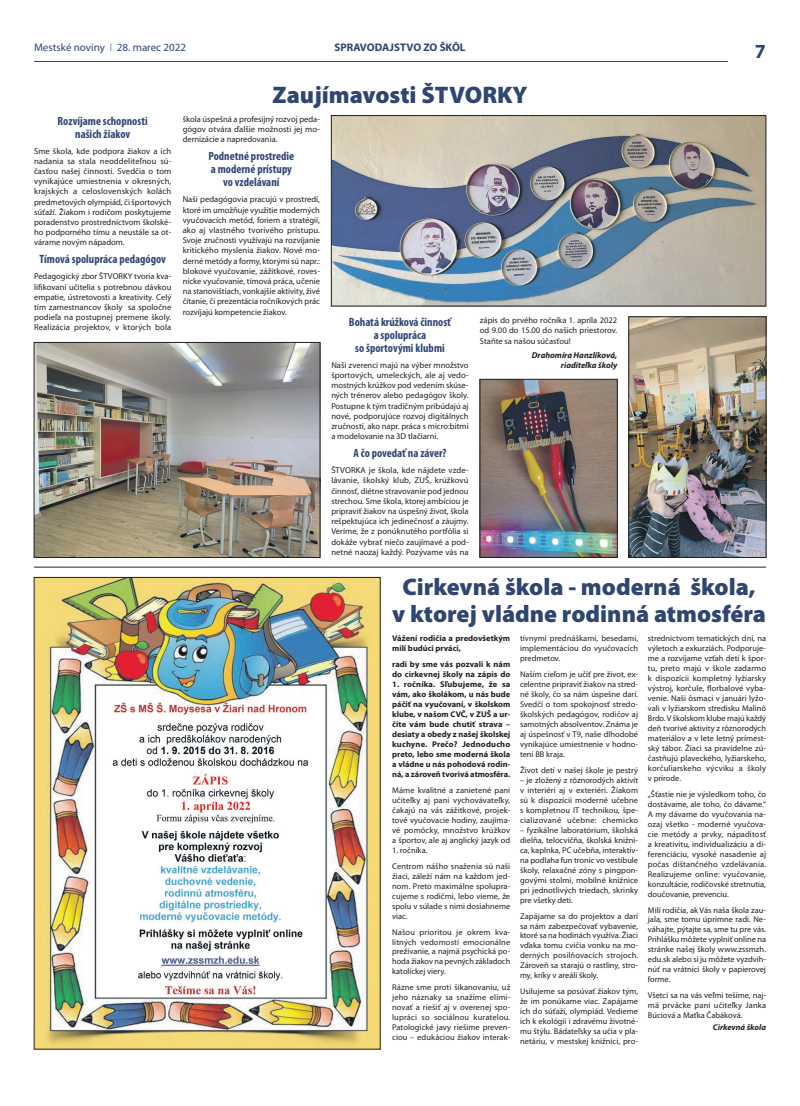
<style>
.page{position:relative;width:800px;height:1106px;background:#fff}
.page>*{position:absolute;margin:0;border:0;box-sizing:border-box;transform-origin:0 0}
.t1{font:900 24px/27px "Myriad Pro";color:#2f4572;text-align:center}
.t2{font:700 20px "Myriad Pro";color:#2f4572}
.t3{font:700 condensed 12px/13px "Myriad Pro";color:#2f4572;text-align:center}
.t4{font:11px "Myriad Pro";color:#2f4572}
.t5{font:700 11px "Myriad Pro";color:#2f4572}
.t6{font:8.5px/10.2px "Myriad Pro";color:#231f20;text-align:justify}
.t7{font:italic 700 8.5px/10.2px "Myriad Pro";color:#231f20;text-align:right}
.t8{font:8.3px/10px "Myriad Pro";color:#231f20;text-align:justify}
.t9{font:700 8.3px/10px "Myriad Pro";color:#231f20}
.t10{font:italic 700 8.3px "Myriad Pro";color:#231f20}
.s1{font-weight:300}
</style>
<div class="page">
<hr style="left:34px;top:61px;width:693px;height:1px;background:#2f4572">
<img style="left:36px;top:579px;width:342px;height:468px">
<img style="left:333px;top:117px;width:430px;height:187px">
<div style="left:331px;top:115px;width:434px;height:191px;border:1px solid #231f20"></div>
<img style="left:36px;top:344px;width:282px;height:211px">
<div style="left:34px;top:342px;width:286px;height:215px;border:1px solid #231f20"></div>
<img style="left:482px;top:381px;width:133px;height:174px">
<div style="left:480px;top:379px;width:137px;height:178px;border:1px solid #231f20"></div>
<img style="left:630px;top:318px;width:134px;height:237px">
<div style="left:628px;top:316px;width:138px;height:241px;border:1px solid #231f20"></div>
<hr style="left:34px;top:567px;width:731px;height:1px;background:#231f20">
<h3 class="t4" style="left:34px;top:40px;width:154px">Mestské noviny <span class="s1">I</span> 28. marec 2022</h3>
<h3 class="t5" style="left:334px;top:40px;width:133px">SPRAVODAJSTVO ZO ŠKÔL</h3>
<h3 class="t3" style="left:58px;top:114px;width:92px">Rozvíjame schopnosti našich žiakov</h3>
<p class="t6" style="left:34px;top:145px;width:139px">Sme škola, kde podpora žiakov a ich nadania sa stala neoddeliteľnou sú&shy;časťou našej činnosti. Svedčia o tom vynikajúce umiestnenia v okresných, krajských a celoslovenských kolách predmetových olympiád, či športových súťaží. Žiakom i rodičom poskytujeme poradenstvo prostredníctvom školské&shy;ho podporného tímu a neustále sa ot&shy;várame novým nápadom.</p>
<h3 class="t3" style="left:39px;top:253px;width:128px">Tímová spolupráca pedagógov</h3>
<p class="t6" style="left:34px;top:271px;width:139px">Pedagogický zbor ŠTVORKY tvoria kva&shy;lifikovaní učitelia s potrebnou dávkou empatie, ústretovosti a kreativity. Celý tím zamestnancov školy sa spoločne podieľa na postupnej premene školy.<br>Realizácia projektov, v ktorých bola</p>
<h1 class="t1" style="left:272px;top:80px;width:256px">Zaujímavosti ŠTVORKY</h1>
<p class="t6" style="left:183px;top:114px;width:139px">škola úspešná a profesijný rozvoj peda&shy;gógov otvára ďalšie možnosti jej mo&shy;dernizácie a napredovania.</p>
<h3 class="t3" style="left:208px;top:150px;width:87px">Podnetné prostredie a moderné prístupy vo vzdelávaní</h3>
<p class="t6" style="left:183px;top:194px;width:139px">Naši pedagógovia pracujú v prostredí, ktoré im umožňuje využitie moderných vyučovacích metód, foriem a stratégií, ako aj vlastného tvorivého prístupu.<br>Svoje zručnosti využívajú na rozvíjanie kritického myslenia žiakov. Nové mo&shy;derné metódy a formy, ktorými sú napr.: blokové vyučovanie, zážitkové, roves&shy;nícke vyučovanie, tímová práca, učenie na stanovištiach, vonkajšie aktivity, živé čítanie, či prezentácia ročníkových prác rozvíjajú kompetencie žiakov.</p>
<h3 class="t3" style="left:349px;top:315px;width:104px">Bohatá krúžková činnosť a spolupráca<br>so športovými klubmi</h3>
<p class="t6" style="left:331px;top:359px;width:139px">Naši zverenci majú na výber množstvo športových, umeleckých, ale aj vedo&shy;mostných krúžkov pod vedením skúse&shy;ných trénerov alebo pedagógov školy.<br>Postupne k tým tradičným pribúdajú aj nové, podporujúce rozvoj digitálnych zručností, ako napr. práca s micro:bitmi a modelovanie na 3D tlačiarni.</p>
<h3 class="t3" style="left:353px;top:446px;width:95px">A čo povedať na záver?</h3>
<p class="t6" style="left:331px;top:465px;width:139px">ŠTVORKA je škola, kde nájdete vzde&shy;lávanie, školský klub, ZUŠ, krúžkovú činnosť, diétne stravovanie pod jednou strechou. Sme škola, ktorej ambíciou je pripraviť žiakov na úspešný život, škola rešpektujúca ich jedinečnosť a záujmy.<br>Veríme, že z ponúknutého portfólia si dokáže vybrať niečo zaujímavé a pod&shy;netné naozaj každý. Pozývame vás na</p>
<p class="t6" style="left:480px;top:315px;width:139px">zápis do prvého ročníka 1. apríla 2022 od 9.00 do 15.00 do našich priestorov.<br>Staňte sa našou súčasťou!</p>
<p class="t7" style="left:531px;top:349px;width:87px">Drahomíra Hanzlíková, riaditeľka školy</p>
<h2 class="t2" style="left:754px;top:38px;width:13px">7</h2>
<h1 class="t1" style="left:392px;top:572px;width:375px">Cirkevná škola - moderná škola,<br>v ktorej vládne rodinná atmosféra</h1>
<p class="t8" style="left:520px;top:633px;width:120px">tívnymi prednáškami, besedami, implementáciou do vyučovacích predmetov.</p>
<p class="t8" style="left:520px;top:669px;width:120px">Naším cieľom je učiť pre život, ex&shy;celentne pripraviť žiakov na stred&shy;né školy, čo sa nám úspešne darí.<br>Svedčí o tom spokojnosť stredo&shy;školských pedagógov, rodičov aj samotných absolventov. Známa je aj úspešnosť v T9, naše dlhodobé vynikajúce umiestnenie v hodno&shy;tení BB kraja.</p>
<p class="t8" style="left:520px;top:765px;width:120px">Život detí v našej škole je pestrý</p>
<p class="t8" style="left:520px;top:775px;width:120px">– je zložený z rôznorodých aktivít v interiéri aj v exteriéri. Žiakom sú k dispozícii moderné učebne s kompletnou IT technikou, špe&shy;cializované učebne: chemicko</p>
<p class="t8" style="left:520px;top:825px;width:120px">– fyzikálne laboratórium, školská dielňa, telocvičňa, školská knižni&shy;ca, kaplnka, PC učebňa, interaktív&shy;na podlaha fun tronic vo vestibule školy, relaxačné zóny s pingpon&shy;govými stolmi, mobilné knižnice pri jednotlivých triedach, skrinky pre všetky deti.</p>
<p class="t8" style="left:520px;top:910px;width:120px">Zapájame sa do projektov a darí sa nám zabezpečovať vybavenie, ktoré sa na hodinách využíva. Žiaci vďaka tomu cvičia vonku na mo&shy;derných posilňovacích strojoch.<br>Zároveň sa starajú o rastliny, stro&shy;my, kríky v areáli školy.</p>
<p class="t8" style="left:520px;top:986px;width:120px">Usilujeme sa posúvať žiakov tým, že im ponúkame viac. Zapájame ich do súťaží, olympiád. Vedieme ich k ekológii i zdravému životné&shy;mu štýlu. Bádateľsky sa učia v pla&shy;netáriu, v mestskej knižnici, pro-</p>
<p class="t9" style="left:392px;top:633px;width:120px">Vážení rodičia a predovšetkým milí budúci prváci,</p>
<p class="t9" style="left:392px;top:659px;width:120px">radi by sme vás pozvali k nám do cirkevnej školy na zápis do</p>
<p class="t9" style="left:392px;top:679px;width:120px;text-align:justify">1. ročníka. Sľubujeme, že sa vám, ako školákom, u nás bude páčiť na vyučovaní, v školskom klube, v našom CVČ, v ZUŠ a ur&shy;čite vám bude chutiť strava – desiaty a obedy z našej školskej kuchyne. Prečo? Jednoducho preto, lebo sme moderná škola a vládne u nás pohodová rodin&shy;ná, a zároveň tvorivá atmosféra.</p>
<p class="t8" style="left:392px;top:785px;width:120px">Máme kvalitné a zanietené pani učiteľky aj pani vychovávateľky, čakajú na vás zážitkové, projek&shy;tové vyučovacie hodiny, zaujíma&shy;vé pomôcky, množstvo krúžkov a športov, ale aj anglický jazyk od</p>
<p class="t8" style="left:392px;top:841px;width:120px;line-height:16px">1. ročníka.<br>Centrom nášho snaženia sú naši</p>
<p class="t8" style="left:392px;top:870px;width:120px">žiaci, záleží nám na každom jed&shy;nom. Preto maximálne spolupra&shy;cujeme s rodičmi, lebo vieme, že spolu v súlade s nimi dosiahneme viac.</p>
<p class="t8" style="left:392px;top:926px;width:120px">Našou prioritou je okrem kva&shy;litných vedomostí emocionálne prežívanie, a najmä psychická po&shy;hoda žiakov na pevných základoch katolíckej viery.</p>
<p class="t8" style="left:392px;top:982px;width:120px">Rázne sme proti šikanovaniu, už jeho náznaky sa snažíme elimi&shy;novať a riešiť aj v overenej spo&shy;lupráci so sociálnou kuratelou.<br>Patologické javy riešime preven&shy;ciou – edukáciou žiakov interak-</p>
<p class="t8" style="left:647px;top:633px;width:120px">stredníctvom tematických dní, na výletoch a exkurziách. Podporuje&shy;me a rozvíjame vzťah detí k špor&shy;tu, preto majú v škole zadarmo k dispozícii kompletný lyžiarsky výstroj, korčule, florbalové vyba&shy;venie. Naši ôsmaci v januári lyžo&shy;vali v lyžiarskom stredisku Malinô Brdo. V školskom klube majú každý deň tvorivé aktivity z rôznorodých materiálov a v lete letný prímest&shy;ský tábor. Žiaci sa pravidelne zú&shy;častňujú plaveckého, lyžiarskeho, korčuliarskeho výcviku a školy v prírode.</p>
<p class="t8" style="left:647px;top:789px;width:120px">„Šťastie nie je výsledkom toho, čo dostávame, ale toho, čo dávame.“ A my dávame do vyučovania na&shy;ozaj všetko - moderné vyučova&shy;cie metódy a prvky, nápaditosť a kreativitu, individualizáciu a di&shy;ferenciáciu, vysoké nasadenie aj počas dištančného vzdelávania.<br>Realizujeme online: vyučovanie, konzultácie, rodičovské stretnutia, doučovanie, prevenciu.</p>
<p class="t8" style="left:647px;top:904px;width:120px">Milí rodičia, ak Vás naša škola zau&shy;jala, sme tomu úprimne radi. Ne&shy;váhajte, pýtajte sa, sme tu pre vás.<br>Prihlášku môžete vyplniť online na stránke našej školy www.zssmzh. edu.sk alebo si ju môžete vyzdvih&shy;núť na vrátnici školy v papierovej forme.</p>
<p class="t8" style="left:647px;top:990px;width:120px">Všetci sa na vás veľmi tešíme, naj&shy;mä prvácke pani učiteľky Janka Búciová a Maťka Čabáková.</p>
<p class="t10" style="left:712px;top:1022px;width:55px">Cirkevná škola</p>
</div>
